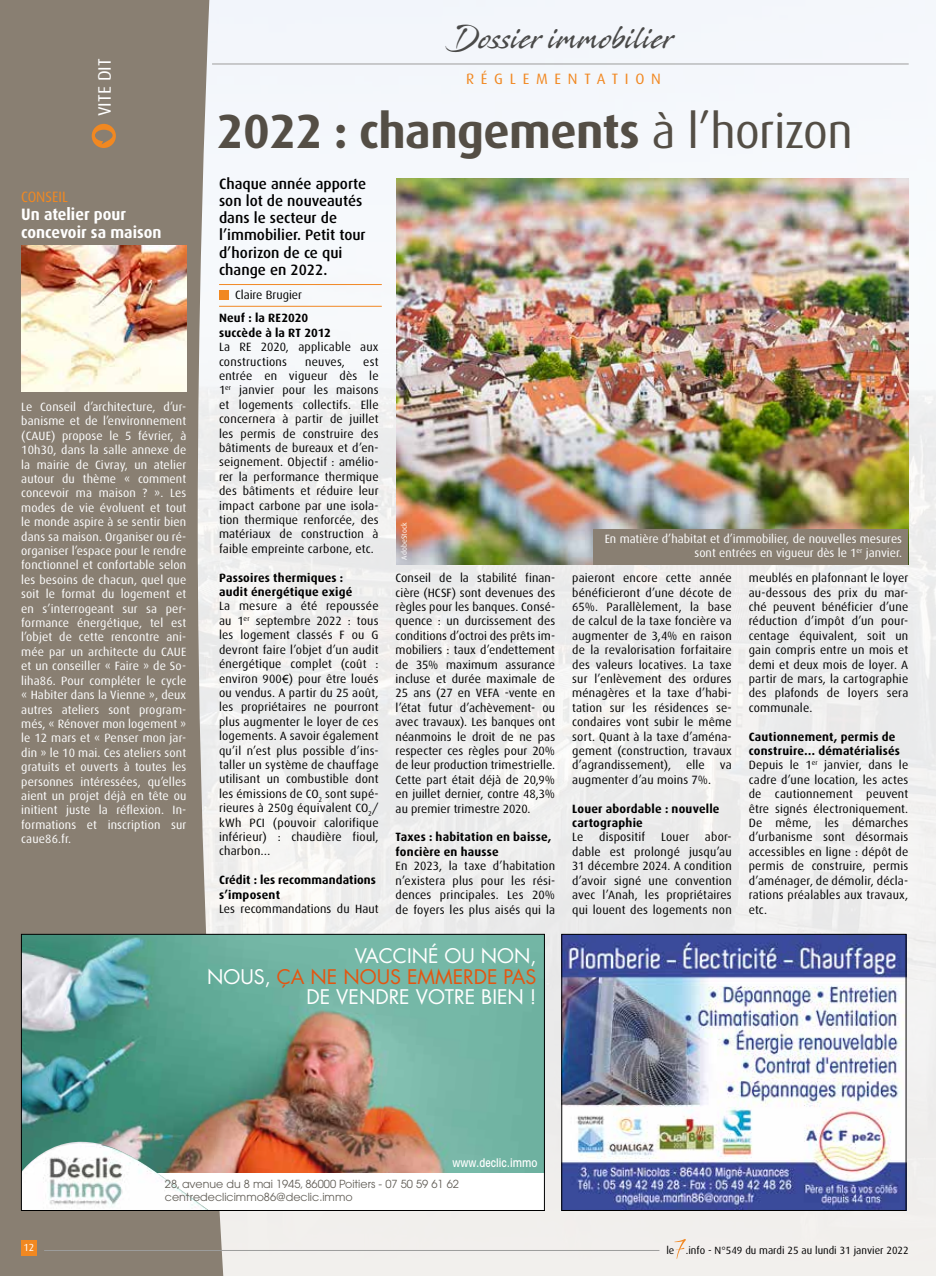
<style>
.page{position:relative;width:936px;height:1276px;background:#fff}
.page>*{position:absolute;margin:0;border:0;box-sizing:border-box;transform-origin:0 0}
.t1{font:700 48px "Dax";letter-spacing:-.01em;color:#544e45}
.t2{font:30px "Stingray";letter-spacing:.04em;color:#4a4a49;scale:.74 1}
.t3{font:19.65px/20.2px "Futura LT";color:#fff;text-align:right}
.t4{font:18px "Dax";color:#fff}
.t5{font:700 16.5px/18px "Dax";color:#fff;scale:.95 1}
.t6{font:500 15px/17.1px "Dax";color:#000}
.t7{font:15px "Dax";letter-spacing:.45em;color:#f18821}
.t8{font:15px "Dax";color:#f18821;scale:.95 1}
.t9{font:12px/14.4px "Dax";letter-spacing:.015em;color:#000;text-align:justify}
.t10{font:12px/14.4px "Dax";color:#fff;text-align:justify}
.t11{font:700 12px/14.4px "Dax";letter-spacing:.015em;color:#000}
.t12{font:500 condensed 12px "Avant Garde";color:#fff}
.t13{font:11.1px/13.2px "Avant Garde";color:#615d56}
.t14{font:10.5px "Dax";color:#000}
.t15{font:10.2px "Dax";color:#fff}
.t16{font:7.5px "Dax";letter-spacing:.01em;color:#fff}
.s1{font-weight:400}
.s2{font-family:"Arial";font-size:11.25px}
.s3{color:#e45510}
.s4{font-weight:700}
</style>
<div class="page">
<img style="left:224px;top:0;width:711px;height:1276px">
<hr style="left:212px;top:64px;width:696px;height:1px;background:#9d9d9c">
<svg style="left:0;top:0;width:224px;height:1276px;background:#938b7f"></svg>
<svg style="left:92px;top:124px;width:24px;height:24px"></svg>
<div style="left:21px;top:1240px;width:15px;height:15px;background:#f18821"></div>
<hr style="left:44px;top:1250px;width:615px;height:1px;background:#9d9d9c">
<svg style="left:674px;top:1238px;width:11px;height:20px"></svg>
<hr style="left:219px;top:284px;width:163px;height:1px;background:#f18825">
<div style="left:219px;top:291px;width:9px;height:9px;background:#f18821"></div>
<hr style="left:219px;top:306px;width:163px;height:1px;background:#f18825">
<img style="left:396px;top:179px;width:512px;height:385px">
<div style="left:593px;top:529px;width:315px;height:35px;background:#897f72"></div>
<img style="left:563px;top:936px;width:341px;height:272px">
<div style="left:561px;top:934px;width:345px;height:276px;border:1px solid #000"></div>
<img style="left:23px;top:936px;width:519px;height:237px">
<div style="left:21px;top:1173px;width:523px;height:37px;background:#fff"></div>
<img style="left:23px;top:1141px;width:186px;height:67px">
<div style="left:21px;top:934px;width:523px;height:276px;border:1px solid #000"></div>
<img style="left:21px;top:246px;width:165px;height:145px">
<h3 class="t4" style="left:95px;top:116px;width:59px;rotate:-90deg">VITE DIT</h3>
<p class="t8" style="left:21px;top:189px;width:51px">CONSEIL</p>
<h3 class="t5" style="left:21px;top:205px;width:149px">Un atelier pour concevoir sa maison</h3>
<p class="t10" style="left:21px;top:400px;width:166px">Le Conseil d’architecture, d’ur&shy;banisme et de l’environnement (CAUE) propose le 5 février, à 10h30, dans la salle annexe de la mairie de Civray, un atelier autour du thème « comment concevoir ma maison ? ». Les modes de vie évoluent et tout le monde aspire à se sentir bien dans sa maison. Organiser ou ré&shy;organiser l’espace pour le rendre fonctionnel et confortable selon les besoins de chacun, quel que soit le format du logement et en s’interrogeant sur sa per&shy;formance énergétique, tel est l’objet de cette rencontre ani&shy;mée par un architecte du CAUE et un conseiller « Faire » de So&shy;liha86. Pour compléter le cycle « Habiter dans la Vienne », deux autres ateliers sont program&shy;més, « Rénover mon logement » le 12 mars et « Penser mon jar&shy;din » le 10 mai. Ces ateliers sont gratuits et ouverts à toutes les personnes intéressées, qu’elles aient un projet déjà en tête ou initient juste la réflexion. In&shy;formations et inscription sur caue86.fr.</p>
<h2 class="t2" style="left:449px;top:18px;width:306px">Dossier immobilier</h2>
<p class="t7" style="left:466px;top:70px;width:196px">RÉGLEMENTATION</p>
<h1 class="t1" style="left:217px;top:104px;width:637px">2022 : changements <span class="s1">à l’horizon</span></h1>
<p class="t6" style="left:219px;top:175px;width:149px">Chaque année apporte son lot de nouveautés dans le secteur de l’immobilier. Petit tour d’horizon de ce qui change en 2022.</p>
<p class="t9" style="left:235px;top:288px;width:69px">Claire Brugier</p>
<p class="t11" style="left:219px;top:311px;width:113px">Neuf : la RE2020 succède à la RT 2012</p>
<p class="t9" style="left:219px;top:340px;width:161px">La RE 2020, applicable aux constructions</p>
<p class="t9" style="left:219px;top:354px;width:161px;text-indent:144px">est entrée en vigueur dès le 1<sup>er</sup> janvier pour les maisons et logements collectifs. Elle concernera à partir de juillet les permis de construire des bâtiments de bureaux et d’en&shy;seignement. Objectif : amélio&shy;rer la performance thermique des bâtiments et réduire leur impact carbone par une isola&shy;tion thermique renforcée, des matériaux de construction à faible empreinte carbone, etc.</p>
<p class="t11" style="left:219px;top:570px;width:135px">Passoires thermiques : audit énergétique exigé</p>
<p class="t9" style="left:219px;top:599px;width:161px">La mesure a été repoussée au 1<sup>er</sup> septembre 2022 : tous les logement classés F ou G devront faire l’objet d’un audit énergétique complet (coût : environ 900<span class="s2">€</span>) pour être loués ou vendus. A partir du 25 août, les propriétaires ne pourront plus augmenter le loyer de ces logements. A savoir également qu’il n’est plus possible d’ins&shy;taller un système de chauffage utilisant un combustible dont les émissions de CO<sub>2</sub> sont supé&shy;rieures à 250g équivalent CO<sub>2</sub>/ kWh PCI (pouvoir calorifique inférieur) : chaudière fioul, charbon…</p>
<p class="t11" style="left:219px;top:873px;width:158px">Crédit : les recommandations s’imposent</p>
<p class="t9" style="left:219px;top:901px;width:161px">Les recommandations du Haut</p>
<p class="t9" style="left:305px;top:354px;width:41px">neuves,</p>
<p class="t16" style="left:400px;top:560px;width:39px;rotate:-90deg">AdobeStock</p>
<p class="t9" style="left:395px;top:571px;width:161px">Conseil de la stabilité finan&shy;cière (HCSF) sont devenues des règles pour les banques. Consé&shy;quence : un durcissement des conditions d’octroi des prêts im&shy;mobiliers : taux d’endettement de 35% maximum assurance incluse et durée maximale de 25 ans (27 en VEFA -vente en l’état futur d’achèvement- ou avec travaux). Les banques ont néanmoins le droit de ne pas respecter ces règles pour 20% de leur production trimestrielle.<br>Cette part était déjà de 20,9% en juillet dernier, contre 48,3% au premier trimestre 2020.</p>
<p class="t11" style="left:395px;top:830px;width:157px">Taxes : habitation en baisse, foncière en hausse</p>
<p class="t9" style="left:395px;top:859px;width:161px">En 2023, la taxe d’habitation n’existera plus pour les rési&shy;dences principales. Les 20% de foyers les plus aisés qui la</p>
<h3 class="t3" style="left:207px;top:946px;width:331px">VACCINÉ OU NON,<br>NOUS, <span class="s3">ÇA NE NOUS EMMERDE PAS<br></span>DE VENDRE VOTRE BIEN !</h3>
<p class="t10" style="left:604px;top:533px;width:299px;line-height:13.5px;text-align:right">En matière d’habitat et d’immobilier, de nouvelles mesures sont entrées en vigueur dès le 1<sup>er</sup> janvier.</p>
<p class="t9" style="left:572px;top:571px;width:161px">paieront encore cette année bénéficieront d’une décote de 65%. Parallèlement, la base de calcul de la taxe foncière va augmenter de 3,4% en raison de la revalorisation forfaitaire des valeurs locatives. La taxe sur l’enlèvement des ordures ménagères et la taxe d’habi&shy;tation sur les résidences se&shy;condaires vont subir le même sort. Quant à la taxe d’aména&shy;gement (construction, travaux d’agrandissement), elle va augmenter d’au moins 7%.</p>
<p class="t11" style="left:572px;top:801px;width:149px">Louer abordable : nouvelle cartographie</p>
<p class="t9" style="left:572px;top:830px;width:13px">Le</p>
<p class="t9" style="left:599px;top:830px;width:48px">dispositif</p>
<p class="t9" style="left:661px;top:830px;width:30px">Louer</p>
<p class="t9" style="left:572px;top:830px;width:161px;text-indent:133px">abor&shy;dable est prolongé jusqu’au 31 décembre 2024. A condition d’avoir signé une convention avec l’Anah, les propriétaires qui louent des logements non</p>
<p class="t9" style="left:748px;top:571px;width:161px">meublés en plafonnant le loyer au-dessous des prix du mar&shy;ché peuvent bénéficier d’une réduction d’impôt d’un pour&shy;centage équivalent, soit un gain compris entre un mois et demi et deux mois de loyer. A partir de mars, la cartographie des plafonds de loyers sera communale.</p>
<p class="t9" style="left:748px;top:729px;width:161px;text-align:left"><span class="s4">Cautionnement, permis de construire… dématérialisés<br></span>Depuis le 1<sup>er</sup> janvier, dans le cadre d’une location, les actes de cautionnement peuvent être signés électroniquement.<br>De même, les démarches d’urbanisme sont désormais accessibles en ligne : dépôt de permis de construire, permis d’aménager, de démolir, décla&shy;rations préalables aux travaux, etc.</p>
<p class="t12" style="left:452px;top:1155px;width:86px">www.declic.immo</p>
<p class="t13" style="left:165px;top:1177px;width:295px">28, avenue du 8 mai 1945, 86000 Poitiers - 07 50 59 61 62 centredeclicimmo86@declic.immo</p>
<p class="t15" style="left:23px;top:1241px;width:12px">12</p>
<p class="t14" style="left:666px;top:1244px;width:244px">le .info - N°549 du mardi 25 au lundi 31 janvier 2022</p>
</div>
